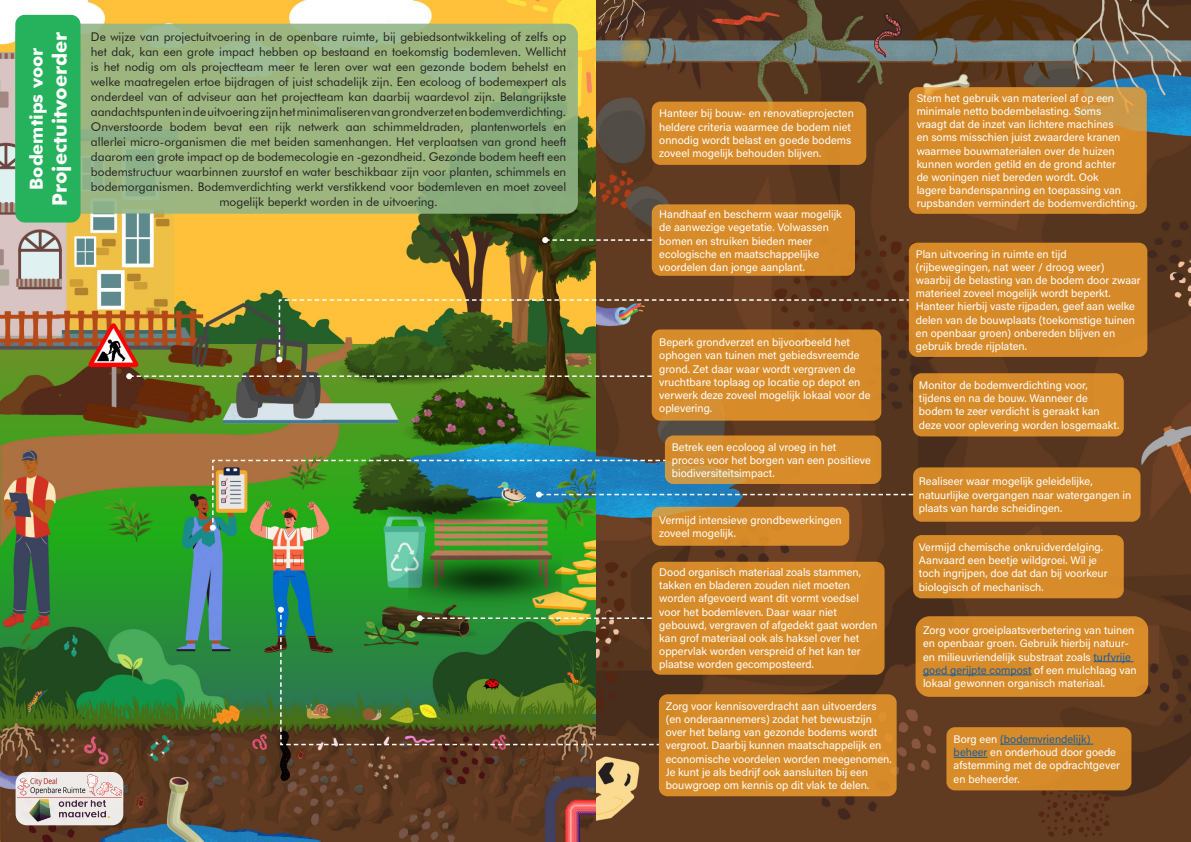
<style>
.page{position:relative;width:1191px;height:842px;background:#fff}
.page>*{position:absolute;margin:0;border:0;box-sizing:border-box;transform-origin:0 0}
.t1{font:700 20px "Futura BT";color:#fff}
.t2{font:700 18px "Futura BT";color:#fff}
.t3{font:12px/15px "Futura BT";color:#231f20;text-align:center}
.t4{font:11px/13.2px "Acumin Variable Concept";color:#fff}
.s1{color:#175d9e}
</style>
<div class="page">
<img style="left:595px;top:0;width:596px;height:842px">
<img style="left:0;top:0;width:595px;height:842px">
<div style="left:651px;top:102px;width:215px;height:63px;background:#d88b29;border-radius:9px"></div>
<div style="left:665px;top:435px;width:216px;height:49px;background:#d88b29;border-radius:9px"></div>
<div style="left:651px;top:507px;width:198px;height:39px;background:#d88b29;border-radius:9px"></div>
<div style="left:659px;top:694px;width:237px;height:102px;background:#d88b29;border-radius:9px"></div>
<div style="left:651px;top:329px;width:230px;height:92px;background:#d88b29;border-radius:9px"></div>
<div style="left:946px;top:727px;width:185px;height:63px;background:#d88b29;border-radius:9px"></div>
<hr style="left:1000px;top:744px;width:93px;height:1px;background:#175d9e">
<hr style="left:953px;top:757px;width:34px;height:1px;background:#175d9e">
<div style="left:651px;top:562px;width:233px;height:113px;background:#d88b29;border-radius:9px"></div>
<div style="left:915px;top:616px;width:233px;height:81px;background:#d88b29;border-radius:14px"></div>
<hr style="left:1093px;top:661px;width:40px;height:1px;background:#175d9e">
<hr style="left:923px;top:675px;width:108px;height:1px;background:#175d9e">
<svg style="left:909px;top:87px;width:237px;height:127px;background:#d68c2b"></svg>
<div style="left:913px;top:467px;width:227px;height:55px;background:#d88b29;border-radius:9px"></div>
<div style="left:913px;top:535px;width:210px;height:63px;background:#d88b29;border-radius:9px"></div>
<div style="left:913px;top:373px;width:210px;height:63px;background:#d58929;border-radius:9px"></div>
<div style="left:909px;top:243px;width:238px;height:114px;background:#d58929;border-radius:9px"></div>
<div style="left:651px;top:204px;width:204px;height:72px;background:#d88b29;border-radius:9px"></div>
<svg style="left:542px;top:237px;width:109px;height:6px"></svg>
<img style="left:210px;top:459px;width:703px;height:72px">
<svg style="left:126px;top:373px;width:525px;height:6px;background:#6f8043"></svg>
<svg style="left:276px;top:299px;width:634px;height:63px"></svg>
<svg style="left:279px;top:673px;width:381px;height:73px"></svg>
<svg style="left:278px;top:607px;width:377px;height:138px;background:#40642e"></svg>
<svg style="left:15px;top:24px;width:563px;height:190px;background:#98b480"></svg>
<div style="left:15px;top:15px;width:65px;height:208px;background:#26b15d;border-radius:10px"></div>
<div style="left:16px;top:772px;width:107px;height:53px;background:linear-gradient(to right,#efebe9,#ede8e6);border-radius:11px"></div>
<img style="left:17px;top:775px;width:105px;height:22px">
<img style="left:29px;top:799px;width:81px;height:22px">
<p class="t1" style="left:47px;top:206px;width:175px;rotate:-90deg">Projectuitvoerder</p>
<p class="t2" style="left:25px;top:190px;width:144px;rotate:-90deg">Bodemtips voor</p>
<p class="t3" style="left:91px;top:29px;width:477px">De wijze van projectuitvoering in de openbare ruimte, bij gebiedsontwikkeling of zelfs op het dak, kan een grote impact hebben op bestaand en toekomstig bodemleven. Wellicht is het nodig om als projectteam meer te leren over wat een gezonde bodem behelst en welke maatregelen ertoe bijdragen of juist schadelijk zijn. Een ecoloog of bodemexpert als onderdeel van of adviseur aan het projectteam kan daarbij waardevol zijn. Belangrijkste aandachtspunten in de uitvoering zijn het minimaliseren van grondverzet en bodemverdichting.<br>Onverstoorde bodem bevat een rijk netwerk aan schimmeldraden, plantenwortels en allerlei micro-organismen die met beiden samenhangen. Het verplaatsen van grond heeft daarom een grote impact op de bodemecologie en -gezondheid. Gezonde bodem heeft een bodemstructuur waarbinnen zuurstof en water beschikbaar zijn voor planten, schimmels en bodemorganismen. Bodemverdichting werkt verstikkend voor bodemleven en moet zoveel mogelijk beperkt worden in de uitvoering.</p>
<p class="t4" style="left:659px;top:107px;width:196px">Hanteer bij bouw- en renovatieprojecten heldere criteria waarmee de bodem niet onnodig wordt belast en goede bodems zoveel mogelijk behouden blijven.</p>
<p class="t4" style="left:659px;top:207px;width:184px">Handhaaf en bescherm waar mogelijk de aanwezige vegetatie. Volwassen bomen en struiken bieden meer ecologische en maatschappelijke voordelen dan jonge aanplant.</p>
<p class="t4" style="left:659px;top:335px;width:213px">Beperk grondverzet en bijvoorbeeld het ophogen van tuinen met gebiedsvreemde grond. Zet daar waar wordt vergraven de vruchtbare toplaag op locatie op depot en verwerk deze zoveel mogelijk lokaal voor de oplevering.</p>
<p class="t4" style="left:672px;top:440px;width:201px">Betrek een ecoloog al vroeg in het proces voor het borgen van een positieve biodiversiteitsimpact.</p>
<p class="t4" style="left:659px;top:513px;width:184px">Vermijd intensieve grondbewerkingen zoveel mogelijk.</p>
<p class="t4" style="left:659px;top:565px;width:219px">Dood organisch materiaal zoals stammen, takken en bladeren zouden niet moeten worden afgevoerd want dit vormt voedsel voor het bodemleven. Daar waar niet gebouwd, vergraven of afgedekt gaat worden kan grof materiaal ook als haksel over het oppervlak worden verspreid of het kan ter plaatse worden gecomposteerd.</p>
<p class="t4" style="left:666px;top:699px;width:227px">Zorg voor kennisoverdracht aan uitvoerders (en onderaannemers) zodat het bewustzijn over het belang van gezonde bodems wordt vergroot. Daarbij kunnen maatschappelijk en economische voordelen worden meegenomen.<br>Je kunt je als bedrijf ook aansluiten bij een bouwgroep om kennis op dit vlak te delen.</p>
<p class="t4" style="left:916px;top:91px;width:222px">Stem het gebruik van materieel af op een minimale netto bodembelasting. Soms<br>vraagt dat de inzet van lichtere machines<br>en soms misschien juist zwaardere kranen waarmee bouwmaterialen over de huizen kunnen worden getild en de grond achter<br>de woningen niet bereden wordt. Ook<br>lagere bandenspanning en toepassing van rupsbanden vermindert de bodemverdichting.</p>
<p class="t4" style="left:916px;top:247px;width:226px">Plan uitvoering in ruimte en tijd (rijbewegingen, nat weer / droog weer) waarbij de belasting van de bodem door zwaar materieel zoveel mogelijk wordt beperkt.<br>Hanteer hierbij vaste rijpaden, geef aan welke delen van de bouwplaats (toekomstige tuinen en openbaar groen) onbereden blijven en gebruik brede rijplaten.</p>
<p class="t4" style="left:919px;top:378px;width:202px">Monitor de bodemverdichting voor, tijdens en na de bouw. Wanneer de bodem te zeer verdicht is geraakt kan deze voor oplevering worden losgemaakt.</p>
<p class="t4" style="left:919px;top:474px;width:214px">Realiseer waar mogelijk geleidelijke, natuurlijke overgangen naar watergangen in plaats van harde scheidingen.</p>
<p class="t4" style="left:919px;top:540px;width:190px">Vermijd chemische onkruidverdelging.<br>Aanvaard een beetje wildgroei. Wil je toch ingrijpen, doe dat dan bij voorkeur biologisch of mechanisch.</p>
<p class="t4" style="left:923px;top:623px;width:215px">Zorg voor groeiplaatsverbetering van tuinen en openbaar groen. Gebruik hierbij natuur&shy;en milieuvriendelijk substraat zoals <span class="s1">turfvrije goed gerijpte compost</span> of een mulchlaag van lokaal gewonnen organisch materiaal.</p>
<p class="t4" style="left:953px;top:732px;width:168px">Borg een <span class="s1">(bodemvriendelijk) beheer</span> en onderhoud door goede afstemming met de opdrachtgever en beheerder.</p>
</div>
